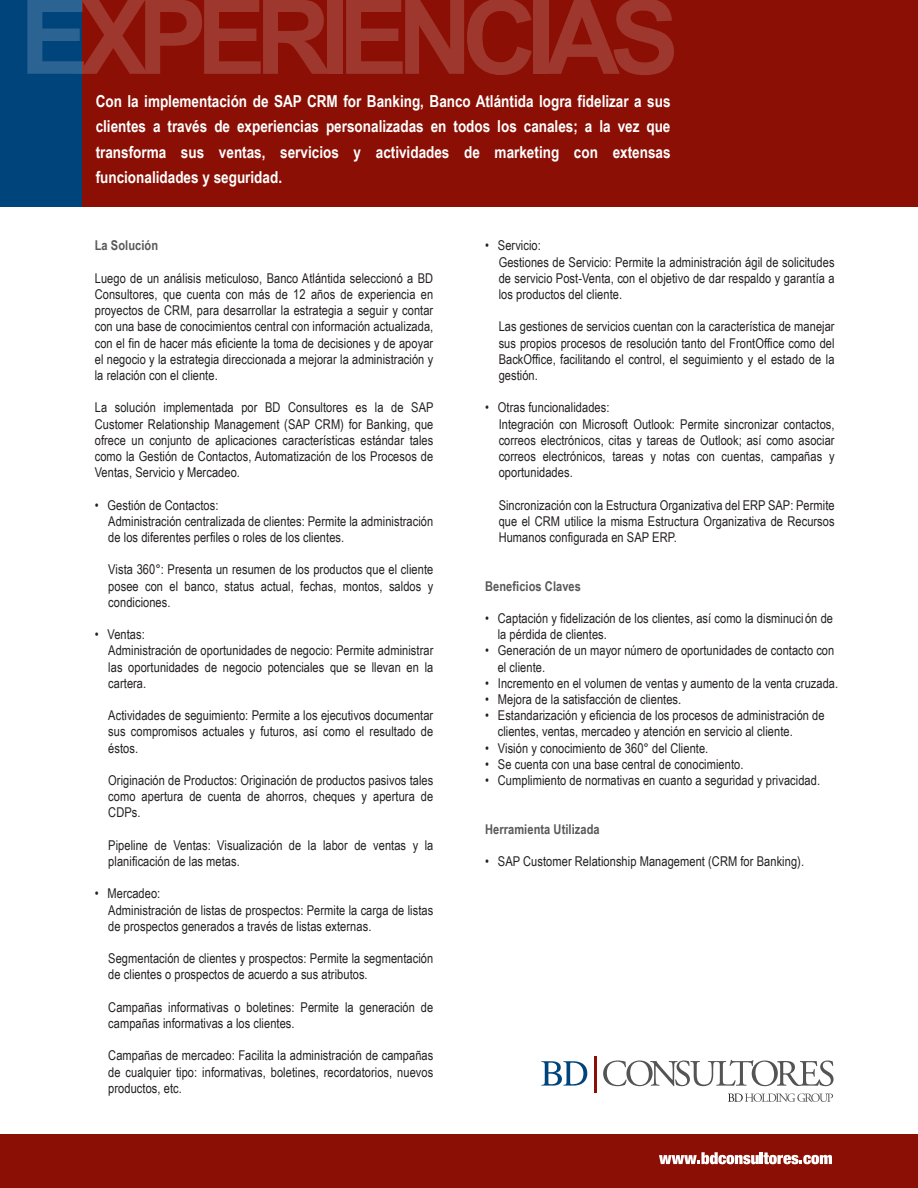
<style>
.page{position:relative;width:918px;height:1188px;background:#fff}
.page>*{position:absolute;margin:0;border:0;box-sizing:border-box;transform-origin:0 0}
.t1{font:700 16.5px/25.5px "Arial Narrow";color:#fff;text-align:justify}
.t2{font:13.5px/16.2px "Arial Narrow";letter-spacing:.005em;color:#231f20}
.t3{font:700 13.5px "Arial Narrow";letter-spacing:.005em;color:#58595b}
</style>
<div class="page">
<div style="left:72px;top:0;width:846px;height:207px;background:#8b0f04"></div>
<div style="left:0;top:0;width:81px;height:207px;background:#00447c"></div>
<div style="left:0;top:1134px;width:918px;height:54px;background:#8b0f04"></div>
<svg style="left:659px;top:1152px;width:173px;height:12px"></svg>
<svg style="left:27px;top:0;width:300px;height:74px"></svg>
<div style="left:327px;top:0;width:15px;height:74px;background:#9e372e"></div>
<svg style="left:346px;top:0;width:186px;height:75px"></svg>
<div style="left:534px;top:0;width:15px;height:74px;background:#9e372e"></div>
<svg style="left:549px;top:0;width:125px;height:75px"></svg>
<svg style="left:541px;top:1061px;width:46px;height:25px"></svg>
<hr style="left:594px;top:1057px;width:3px;height:36px;background:#8b0f04">
<svg style="left:603px;top:1060px;width:231px;height:26px"></svg>
<svg style="left:728px;top:1093px;width:105px;height:9px"></svg>
<p class="t1" style="left:96px;top:88px;width:576px">Con la implementación de SAP CRM for Banking, Banco Atlántida logra fidelizar a sus clientes a través de experiencias personalizadas en todos los canales; a la vez que transforma sus ventas, servicios y actividades de marketing con extensas funcionalidades y seguridad.</p>
<p class="t3" style="left:95px;top:235px;width:65px">La Solución</p>
<p class="t2" style="left:95px;top:269px;width:340px;text-align:justify">Luego de un análisis meticuloso, Banco Atlántida seleccionó a BD Consultores, que cuenta con más de 12 años de experiencia en proyectos de CRM, para desarrollar la estrategia a seguir y contar con una base de conocimientos central con información actualizada, con el fin de hacer más eficiente la toma de decisiones y de apoyar el negocio y la estrategia direccionada a mejorar la administración y la relación con el cliente.</p>
<p class="t2" style="left:95px;top:399px;width:340px;text-align:justify">La solución implementada por BD Consultores es la de SAP Customer Relationship Management (SAP CRM) for Banking, que ofrece un conjunto de aplicaciones características estándar tales como la Gestión de Contactos, Automatización de los Procesos de Ventas, Servicio y Mercadeo.</p>
<p class="t2" style="left:108px;top:496px;width:327px;text-indent:-14px">• Gestión de Contactos:<br>Administración centralizada de clientes: Permite la administración de los diferentes perfiles o roles de los clientes.</p>
<p class="t2" style="left:108px;top:561px;width:327px;text-align:justify">Vista 360°: Presenta un resumen de los productos que el cliente posee con el banco, status actual, fechas, montos, saldos y condiciones.</p>
<p class="t2" style="left:108px;top:626px;width:327px;text-indent:-14px">• Ventas:<br>Administración de oportunidades de negocio: Permite administrar las oportunidades de negocio potenciales que se llevan en la cartera.</p>
<p class="t2" style="left:108px;top:707px;width:327px;text-align:justify">Actividades de seguimiento: Permite a los ejecutivos documentar sus compromisos actuales y futuros, así como el resultado de éstos.</p>
<p class="t2" style="left:108px;top:772px;width:327px;text-align:justify">Originación de Productos: Originación de productos pasivos tales como apertura de cuenta de ahorros, cheques y apertura de CDPs.</p>
<p class="t2" style="left:108px;top:836px;width:327px">Pipeline de Ventas: Visualización de la labor de ventas y la planificación de las metas.</p>
<p class="t2" style="left:108px;top:885px;width:327px;text-indent:-14px">• Mercadeo:<br>Administración de listas de prospectos: Permite la carga de listas de prospectos generados a través de listas externas.</p>
<p class="t2" style="left:108px;top:950px;width:327px">Segmentación de clientes y prospectos: Permite la segmentación de clientes o prospectos de acuerdo a sus atributos.</p>
<p class="t2" style="left:108px;top:998px;width:327px">Campañas informativas o boletines: Permite la generación de campañas informativas a los clientes.</p>
<p class="t2" style="left:108px;top:1047px;width:327px;text-align:justify">Campañas de mercadeo: Facilita la administración de campañas de cualquier tipo: informativas, boletines, recordatorios, nuevos productos, etc.</p>
<p class="t2" style="left:499px;top:237px;width:337px;text-indent:-14px">• Servicio:<br>Gestiones de Servicio: Permite la administración ágil de solicitudes de servicio Post-Venta, con el objetivo de dar respaldo y garantía a los productos del cliente.</p>
<p class="t2" style="left:499px;top:318px;width:337px;text-align:justify">Las gestiones de servicios cuentan con la característica de manejar sus propios procesos de resolución tanto del FrontOffice como del BackOffice, facilitando el control, el seguimiento y el estado de la gestión.</p>
<p class="t2" style="left:499px;top:399px;width:338px;text-indent:-14px">• Otras funcionalidades:<br>Integración con Microsoft Outlook: Permite sincronizar contactos, correos electrónicos, citas y tareas de Outlook; así como asociar correos electrónicos, tareas y notas con cuentas, campañas y oportunidades.</p>
<p class="t2" style="left:499px;top:496px;width:338px;text-align:justify">Sincronización con la Estructura Organizativa del ERP SAP: Permite que el CRM utilice la misma Estructura Organizativa de Recursos Humanos configurada en SAP ERP.</p>
<p class="t3" style="left:485px;top:576px;width:97px">Beneficios Claves</p>
<p class="t2" style="left:498px;top:610px;width:337px;text-indent:-13px">• Captación y fidelización de los clientes, así como la disminución de la pérdida de clientes.</p>
<p class="t2" style="left:498px;top:642px;width:338px;text-indent:-13px">• Generación de un mayor número de oportunidades de contacto con el cliente.</p>
<p class="t2" style="left:485px;top:674px;width:355px">• Incremento en el volumen de ventas y aumento de la venta cruzada.</p>
<p class="t2" style="left:485px;top:691px;width:198px">• Mejora de la satisfacción de clientes.</p>
<p class="t2" style="left:498px;top:707px;width:328px;text-indent:-13px">• Estandarización y eficiencia de los procesos de administración de clientes, ventas, mercadeo y atención en servicio al cliente.</p>
<p class="t2" style="left:485px;top:739px;width:225px">• Visión y conocimiento de 360° del Cliente.</p>
<p class="t2" style="left:485px;top:755px;width:260px">• Se cuenta con una base central de conocimiento.</p>
<p class="t2" style="left:485px;top:772px;width:336px">• Cumplimiento de normativas en cuanto a seguridad y privacidad.</p>
<p class="t3" style="left:485px;top:819px;width:116px">Herramienta Utilizada</p>
<p class="t2" style="left:485px;top:853px;width:320px">• SAP Customer Relationship Management (CRM for Banking).</p>
</div>
